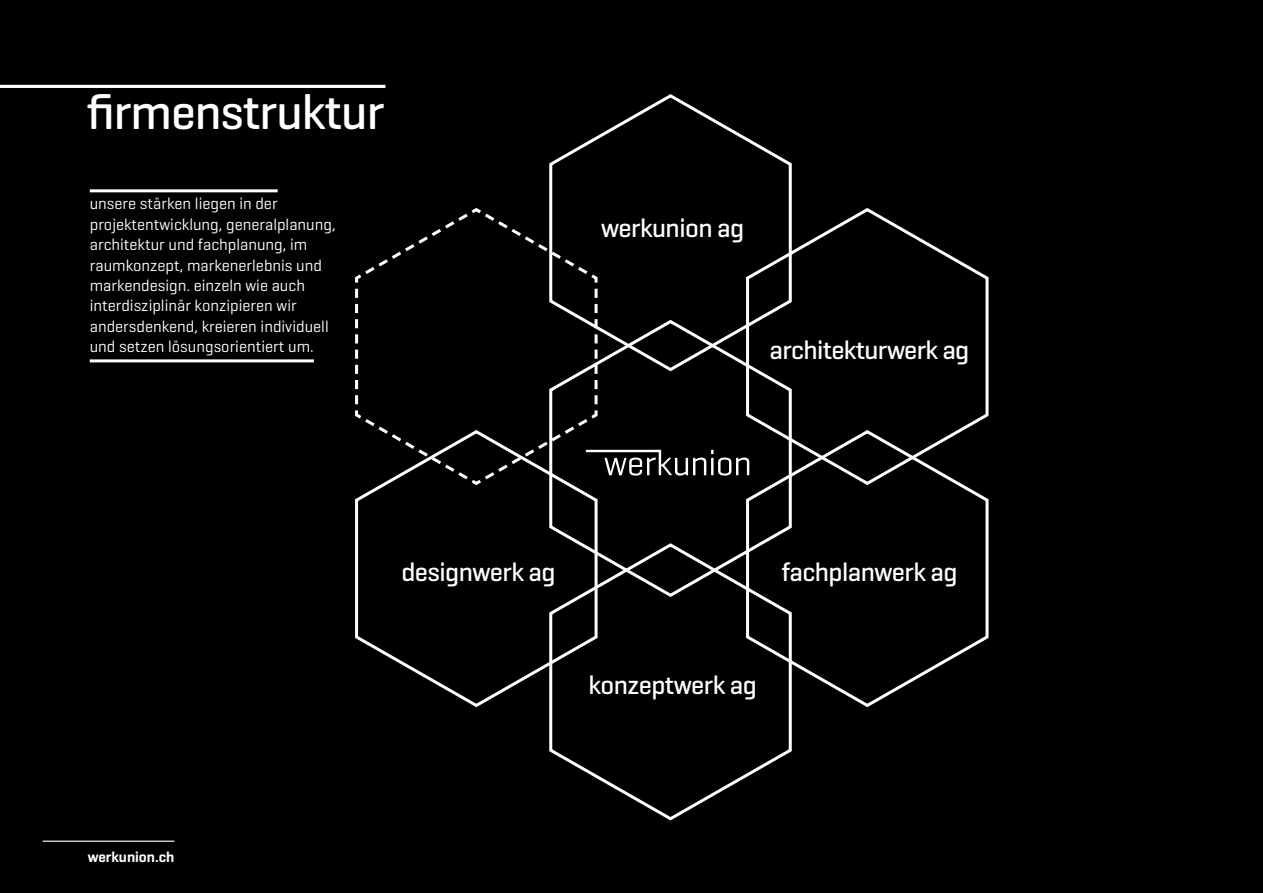
<style>
.page{position:relative;width:1263px;height:893px;background:#000}
.page>*{position:absolute;margin:0;border:0;box-sizing:border-box;transform-origin:0 0}
.t1{font:500 49.95px "Geogrotesque";letter-spacing:-.02em;color:#fff}
.t2{font:500 26.55px "Geogrotesque";letter-spacing:-.02em;color:#fff}
.t3{font:16.35px/20.4px "Geogrotesque";color:#fff}
.t4{font:600 15px "Geogrotesque";color:#fff}
</style>
<div class="page">
<svg style="left:746px;top:208px;width:243px;height:220px"></svg>
<svg style="left:549px;top:94px;width:244px;height:279px"></svg>
<svg style="left:746px;top:428px;width:243px;height:280px"></svg>
<svg style="left:549px;top:541px;width:244px;height:280px"></svg>
<svg style="left:355px;top:487px;width:244px;height:222px"></svg>
<svg style="left:355px;top:206px;width:244px;height:281px"></svg>
<hr style="left:0;top:85px;width:385px;height:3px;background:#fff">
<hr style="left:43px;top:841px;width:131px;height:1px;background:#fff">
<svg style="left:482px;top:415px;width:267px;height:67px"></svg>
<hr style="left:90px;top:189px;width:188px;height:3px;background:#fff">
<hr style="left:90px;top:359px;width:224px;height:3px;background:#fff">
<p class="t1" style="left:86px;top:81px;width:300px">firmenstruktur</p>
<p class="t3" style="left:90px;top:193px;width:247px">unsere stärken liegen in der projektentwicklung, generalplanung, architektur und fachplanung, im raumkonzept, markenerlebnis und markendesign. einzeln wie auch interdisziplinär konzipieren wir andersdenkend, kreieren individuell und setzen lösungsorientiert um.</p>
<p class="t2" style="left:601px;top:211px;width:145px">werkunion ag</p>
<p class="t2" style="left:770px;top:333px;width:201px">architekturwerk ag</p>
<p class="t4" style="left:88px;top:848px;width:88px">werkunion.ch</p>
<p class="t2" style="left:401px;top:555px;width:156px">designwerk ag</p>
<p class="t2" style="left:781px;top:555px;width:178px">fachplanwerk ag</p>
<p class="t2" style="left:588px;top:669px;width:170px">konzeptwerk ag</p>
</div>
